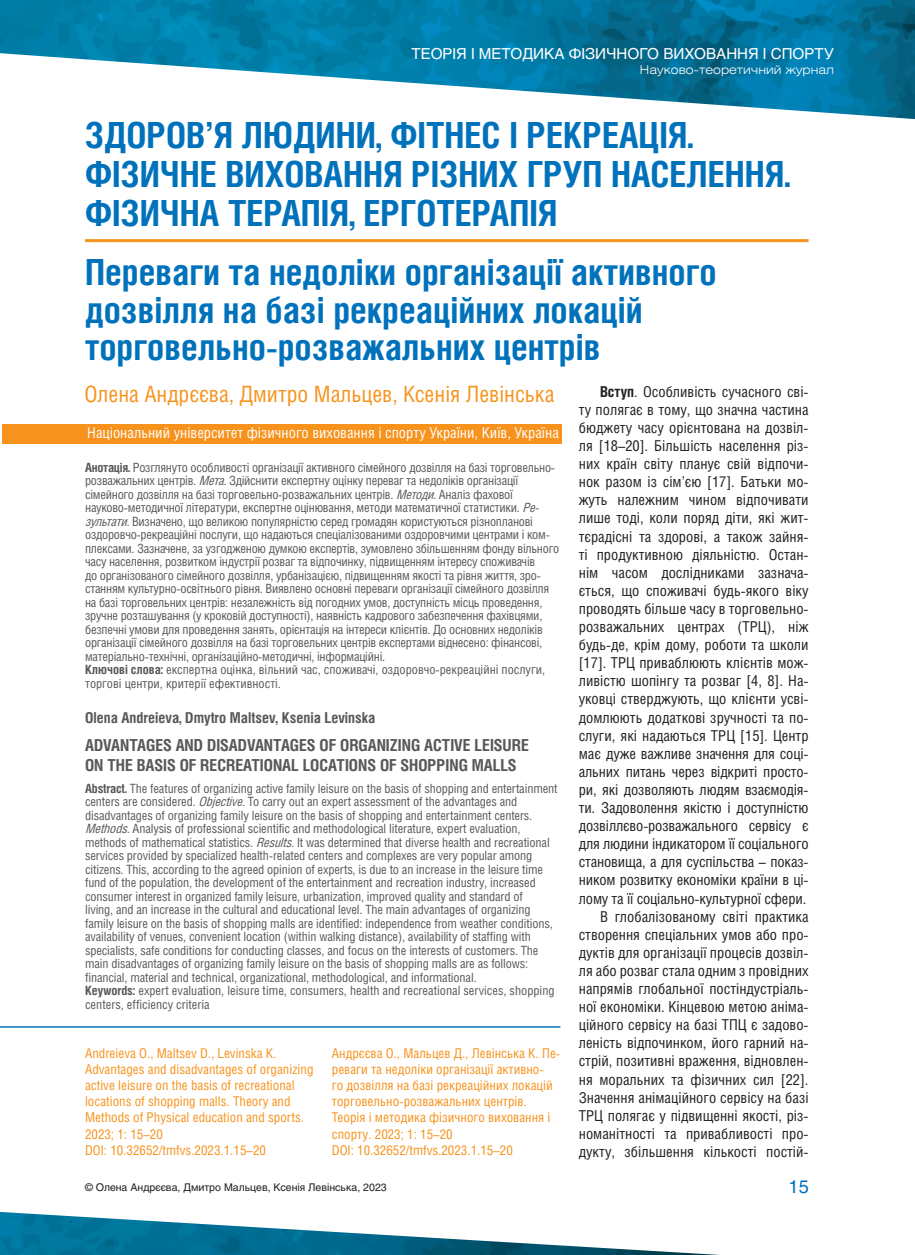
<style>
.page{position:relative;width:915px;height:1255px;background:#fff}
.page>*{position:absolute;margin:0;border:0;box-sizing:border-box;transform-origin:0 0}
.t1{font:700 36px/39px "Helios Cond C";color:#0072bc}
.t2{font:22.5px "Helios Cond C";color:#f7931d}
.t3{font:18px "Helios C";color:#0072bc}
.t4{font:700 16.5px/19.8px "Helios Cond C";color:#57585a}
.t5{font:15px/18.1px "Helios Cond C";color:#231f20;text-align:right}
.t6{font:15px "Helios Cond C";color:#fff}
.t7{font:700 15px "Helios Cond C";color:#57585a}
.t8{font:15px "Helios C";color:#fff}
.t9{font:13.5px/16.2px "Helios Cond C";color:#f7931d}
.t10{font:12.75px/13.5px "Helios Cond C";letter-spacing:-.01em;color:#57585a}
.t11{font:12px "Helios Ext Light C";color:#fff}
.t12{font:10.5px "Helios C";color:#231f20}
.s1{font-weight:700}
.s2{font-style:italic}
</style>
<div class="page">
<img style="left:0;top:1211px;width:703px;height:43px">
<img style="left:0;top:0;width:914px;height:119px">
<hr style="left:85px;top:239px;width:723px;height:3px;background:#f7931d">
<div style="left:2px;top:424px;width:559px;height:19px;background:#f7931d"></div>
<hr style="left:0;top:1026px;width:560px;height:1px;background:#0072bc">
<p class="t8" style="left:411px;top:44px;width:227px">Теорія і методика фізичного</p>
<p class="t8" style="left:663px;top:44px;width:170px">виховання і спорту</p>
<p class="t11" style="left:639px;top:62px;width:196px">Науково-теоретичний журнал</p>
<h1 class="t1" style="left:85px;top:115px;width:706px">ЗДОРОВ’Я ЛЮДИНИ, ФІТНЕС І РЕКРЕАЦІЯ.<br>ФІЗИЧНЕ ВИХОВАННЯ РІЗНИХ ГРУП НАСЕЛЕННЯ.<br>ФІЗИЧНА ТЕРАПІЯ, ЕРГОТЕРАПІЯ</h1>
<h1 class="t1" style="left:85px;top:252px;width:633px;line-height:37.5px">ПЕРЕВАГИ ТА НЕДОЛІКИ ОРГАНІЗАЦІЇ АКТИВНОГО<br>ДОЗВІЛЛЯ НА БАЗІ РЕКРЕАЦІЙНИХ ЛОКАЦІЙ<br>ТОРГОВЕЛЬНО-РОЗВАЖАЛЬНИХ ЦЕНТРІВ</h1>
<h2 class="t2" style="left:84px;top:380px;width:471px">Олена Андрєєва, Дмитро Мальцев, Ксенія Левінська</h2>
<p class="t6" style="left:87px;top:424px;width:473px">Національний університет фізичного виховання і спорту України, Київ, Україна</p>
<p class="t5" style="left:578px;top:382px;width:231px"><span class="s1">ВСТУП</span>. Особливість сучасного сві-<br>ту полягає в тому, що значна частина бюджету часу орієнтована на дозвіл&shy;ля [18–20]. Більшість населення різ&shy;них країн світу планує свій відпочи&shy;нок разом із сім’єю [17]. Батьки мо&shy;жуть належним чином відпочивати лише тоді, коли поряд діти, які жит&shy;тєрадісні та здорові, а також зайня&shy;ті продуктивною діяльністю. Остан&shy;нім часом дослідниками зазнача&shy;ється, що споживачі будь-якого віку проводять більше часу в торговельно&shy;розважальних центрах (ТРЦ), ніж будь-де, крім дому, роботи та школи [17]. ТРЦ приваблюють клієнтів мож&shy;ливістю шопінгу та розваг [4, 8]. На&shy;уковці стверджують, що клієнти усві&shy;домлюють додаткові зручності та по&shy;слуги, які надаються ТРЦ [15]. Центр має дуже важливе значення для соці&shy;альних питань через відкриті просто&shy;ри, які дозволяють людям взаємодія&shy;ти. Задоволення якістю і доступністю дозвіллєво-розважального сервісу є для людини індикатором її соціального становища, а для суспільства – показ&shy;ником розвитку економіки країни в ці&shy;лому та її соціально-культурної сфери.<br>В глобалізованому світі практика створення спеціальних умов або про&shy;дуктів для організації процесів дозвіл&shy;ля або розваг стала одним з провідних напрямів глобальної постіндустріаль&shy;ної економіки. Кінцевою метою аніма&shy;ційного сервісу на базі ТПЦ є задово&shy;леність відпочинком, його гарний на&shy;стрій, позитивні враження, відновлен&shy;ня моральних та фізичних сил [22].<br>Значення анімаційного сервісу на базі ТРЦ полягає у підвищенні якості, різ&shy;номанітності та привабливості про&shy;дукту, збільшення кількості постій-</p>
<p class="t10" style="left:85px;top:460px;width:475px"><span class="s1">АНОТАЦІЯ.</span> Розглянуто особливості організації активного сімейного дозвілля на базі торговельно&shy;розважальних центрів. <span class="s2">Мета.</span>Здійснити експертну оцінку переваг та недоліків організації сімейного дозвілля на базі торговельно-розважальних центрів. <span class="s2">Методи.</span>Аналіз фахової науково-методичної літератури, експертне оцінювання, методи математичної статистики. <span class="s2">Ре&shy;зультати.</span>Визначено, що великою популярністю серед громадян користуються різнопланові оздоровчо-рекреаційні послуги, що надаються спеціалізованими оздоровчими центрами і ком&shy;плексами. Зазначене, за узгодженою думкою експертів, зумовлено збільшенням фонду вільного часу населення, розвитком індустрії розваг та відпочинку, підвищенням інтересу споживачів<br>до організованого сімейного дозвілля, урбанізацією, підвищенням якості та рівня життя, зро&shy;станням культурно-освітнього рівня. Виявлено основні переваги організації сімейного дозвілля на базі торговельних центрів: незалежність від погодних умов, доступність місць проведення, зручне розташування (у кроковій доступності), наявність кадрового забезпечення фахівцями, безпечні умови для проведення занять, орієнтація на інтереси клієнтів. До основних недоліків організації сімейного дозвілля на базі торговельних центрів експертами віднесено: фінансові, матеріально-технічні, організаційно-методичні, інформаційні.<br><span class="s1">КЛЮЧОВІ СЛОВА:</span> експертна оцінка, вільний час, споживачі, оздоровчо-рекреаційні послуги, торгові центри, критерії ефективності.</p>
<p class="t7" style="left:85px;top:708px;width:292px">ОLENA АNDREIEVA, DMYTRO МАLTSEV, КSENIA LEVINSKA</p>
<p class="t4" style="left:85px;top:734px;width:436px">ADVANTAGES AND DISADVANTAGES OF ORGANIZING ACTIVE LEISURE<br>ON THE BASIS</p>
<p class="t4" style="left:180px;top:754px;width:31px">OF RECREA</p>
<p class="t4" style="left:251px;top:754px;width:265px">TIONAL LOCATIONS OF SHOPPING MALLS</p>
<p class="t10" style="left:85px;top:781px;width:474px"><span class="s1">АBSTRACT.</span> The features of organizing active family leisure on the basis of shopping and entertainment centers are considered. <span class="s2">Objective.</span>To carry out an expert assessment of the advantages and disadvantages of organizing family leisure on the basis of shopping and entertainment centers.<br><span class="s2">Methods.</span>Analysis of professional scientific and methodological literature, expert evaluation, methods of mathematical statistics. <span class="s2">Results.</span>It was determined that diverse health and recreational services provided by specialized health-related centers and complexes are very popular among citizens. This, according to the agreed opinion of experts, is due to an increase in the leisure time fund of the population, the development of the entertainment and recreation industry, increased consumer interest in organized family leisure, urbanization, improved quality and standard of<br>living, and an increase in the cultural and educational level. The main advantages of organizing family leisure on the basis of shopping malls are identified: independence from weather conditions, availability of venues, convenient location (within walking distance), availability of staffing with specialists, safe conditions for conducting classes, and focus on the interests of customers. The main disadvantages of organizing family leisure on the basis of shopping malls are as follows: financial, material and technical, organizational, methodological, and informational.<br><span class="s1">KEYWORDS:</span> expert evaluation, leisure time, consumers, health and recreational services, shopping centers, efficiency criteria</p>
<p class="t9" style="left:85px;top:1044px;width:230px">Аndreieva О., Маltsev D., Levinska К.<br>Advantages and disadvantages of organizing active leisure on the basis of recreational locations of shopping malls. Theory and Methods of Physical education and sports.<br>2023; 1: 15–20<br>DOI: 10.32652/tmfvs.2023.1.15–20</p>
<p class="t9" style="left:332px;top:1044px;width:230px">Андрєєва О., Мальцев Д., Левінська К. Пе&shy;реваги та недоліки організації активно-<br>го дозвілля на базі рекреаційних локацій торговельно-розважальних центрів.<br>Теорія і методика фізичного виховання і спорту. 2023; 1: 15–20<br>DOI: 10.32652/tmfvs.2023.1.15–20</p>
<p class="t12" style="left:85px;top:1180px;width:303px">© Олена Андрєєва, Дмитро Мальцев, Ксенія Левінська, 2023</p>
<h3 class="t3" style="left:788px;top:1175px;width:22px">15</h3>
</div>
